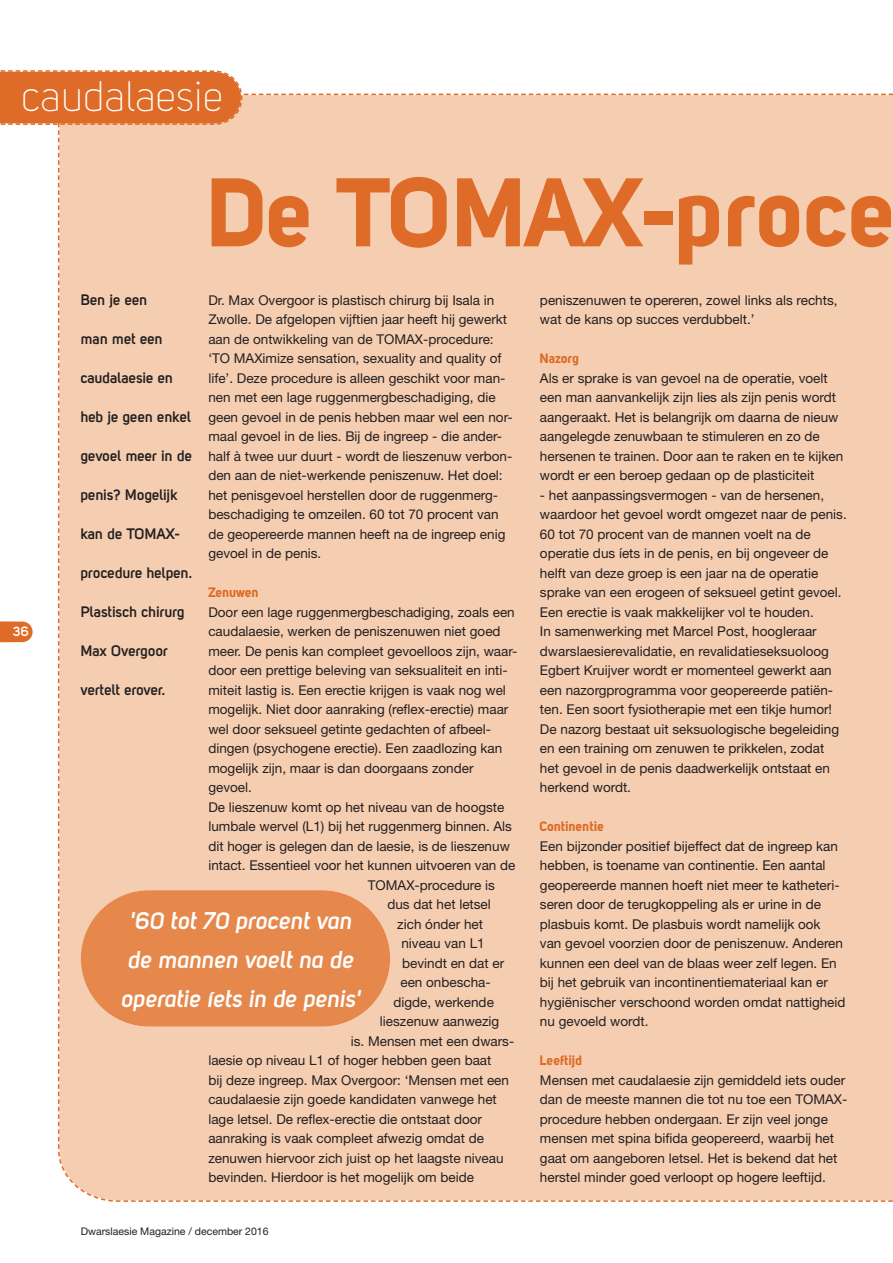
<style>
.page{position:relative;width:893px;height:1263px;background:#fff}
.page>*{position:absolute;margin:0;border:0;box-sizing:border-box;transform-origin:0 0}
.t1{font:96px "Uni Sans Bold";color:#de6b27}
.t2{font:42px "Uni Sans Light";color:#fff}
.t3{font:24px/39px "Uni Sans Semi Bold Italic";color:#fff;text-align:center}
.t4{font:700 15px "Uni Sans Semi";color:#231f20}
.t5{font:13.5px/19.5px "Helvetica Neue";color:#231f20}
.t6{font:13.5px "Uni Sans Bold";color:#de6b27}
.t7{font:700 13.5px "Uni Sans Semi";color:#fff}
.t8{font:10.5px "Helvetica Neue";color:#231f20}
</style>
<div class="page">
<svg style="left:57px;top:126px;width:2px;height:1031px"></svg>
<div style="left:59px;top:93px;width:834px;height:1109px;background:#f5ceb1"></div>
<svg style="left:0;top:621px;width:33px;height:21px"></svg>
<svg style="left:0;top:70px;width:243px;height:56px;background:#e07434"></svg>
<svg style="left:81px;top:890px;width:309px;height:136px;background:#e78e54"></svg>
<h2 class="t2" style="left:21px;top:73px;width:204px">caudalaesie</h2>
<p class="t7" style="left:13px;top:623px;width:18px">36</p>
<h1 class="t1" style="left:208px;top:153px;width:691px">De TOMAX-proce</h1>
<p class="t4" style="left:81px;top:291px;width:68px">Ben je een</p>
<p class="t4" style="left:81px;top:330px;width:84px">man met een</p>
<p class="t4" style="left:81px;top:369px;width:94px">caudalaesie en</p>
<p class="t4" style="left:81px;top:408px;width:112px">heb je geen enkel</p>
<p class="t4" style="left:81px;top:447px;width:113px">gevoel meer in de</p>
<p class="t4" style="left:81px;top:486px;width:98px">penis? Mogelijk</p>
<p class="t4" style="left:81px;top:525px;width:101px">kan de TOMAX-</p>
<p class="t4" style="left:81px;top:564px;width:113px">procedure helpen.</p>
<p class="t4" style="left:81px;top:603px;width:105px">Plastisch chirurg</p>
<p class="t4" style="left:81px;top:642px;width:89px">Max Overgoor</p>
<p class="t4" style="left:81px;top:681px;width:86px">vertelt erover.</p>
<p class="t5" style="left:208px;top:290px;width:306px">Dr. Max Overgoor is plastisch chirurg bij Isala in Zwolle. De afgelopen vijftien jaar heeft hij gewerkt aan de ontwikkeling van de TOMAX-procedure: ‘TO MAXimize sensation, sexuality and quality of life’. Deze procedure is alleen geschikt voor man&shy;nen met een lage ruggenmergbeschadiging, die geen gevoel in de penis hebben maar wel een nor&shy;maal gevoel in de lies. Bij de ingreep - die ander&shy;half à twee uur duurt - wordt de lieszenuw verbon&shy;den aan de niet-werkende peniszenuw. Het doel: het penisgevoel herstellen door de ruggenmerg&shy;beschadiging te omzeilen. 60 tot 70 procent van de geopereerde mannen heeft na de ingreep enig gevoel in de penis.</p>
<p class="t6" style="left:208px;top:584px;width:52px">Zenuwen</p>
<p class="t5" style="left:208px;top:602px;width:308px">Door een lage ruggenmergbeschadiging, zoals een</p>
<p class="t5" style="left:208px;top:621px;width:294px">caudalaesie, werken de peniszenuwen niet goed</p>
<p class="t5" style="left:208px;top:641px;width:311px">meer. De penis kan compleet gevoelloos zijn, waar-</p>
<p class="t5" style="left:208px;top:661px;width:301px">door een prettige beleving van seksualiteit en inti-</p>
<p class="t5" style="left:208px;top:680px;width:299px">miteit lastig is. Een erectie krijgen is vaak nog wel</p>
<p class="t5" style="left:208px;top:700px;width:302px">mogelijk. Niet door aanraking (reflex-erectie) maar</p>
<p class="t5" style="left:208px;top:719px;width:284px">wel door seksueel getinte gedachten of afbeel-</p>
<p class="t5" style="left:208px;top:739px;width:296px">dingen (psychogene erectie). Een zaadlozing kan</p>
<p class="t5" style="left:208px;top:758px;width:267px">mogelijk zijn, maar is dan doorgaans zonder</p>
<p class="t5" style="left:208px;top:778px;width:45px">gevoel.</p>
<p class="t5" style="left:208px;top:797px;width:298px">De lieszenuw komt op het niveau van de hoogste</p>
<p class="t5" style="left:208px;top:817px;width:305px">lumbale wervel (L1) bij het ruggenmerg binnen. Als</p>
<p class="t5" style="left:208px;top:836px;width:303px">dit hoger is gelegen dan de laesie, is de lieszenuw</p>
<p class="t5" style="left:208px;top:856px;width:309px">intact. Essentieel voor het kunnen uitvoeren van de</p>
<p class="t5" style="left:368px;top:875px;width:129px">TOMAX-procedure is</p>
<p class="t5" style="left:387px;top:894px;width:105px">dus dat het letsel</p>
<p class="t5" style="left:397px;top:914px;width:87px">zich ónder het</p>
<p class="t5" style="left:401px;top:933px;width:85px">niveau van L1</p>
<p class="t5" style="left:402px;top:953px;width:104px">bevindt en dat er</p>
<p class="t5" style="left:400px;top:972px;width:92px">een onbescha-</p>
<p class="t5" style="left:393px;top:992px;width:102px">digde, werkende</p>
<p class="t5" style="left:380px;top:1011px;width:121px">lieszenuw aanwezig</p>
<p class="t5" style="left:351px;top:1031px;width:165px">is. Mensen met een dwars-</p>
<p class="t5" style="left:208px;top:1050px;width:285px">laesie op niveau L1 of hoger hebben geen baat</p>
<p class="t5" style="left:208px;top:1070px;width:302px">bij deze ingreep. Max Overgoor: ‘Mensen met een</p>
<p class="t5" style="left:208px;top:1089px;width:290px">caudalaesie zijn goede kandidaten vanwege het</p>
<p class="t5" style="left:208px;top:1109px;width:275px">lage letsel. De reflex-erectie die ontstaat door</p>
<p class="t5" style="left:208px;top:1128px;width:277px">aanraking is vaak compleet afwezig omdat de</p>
<p class="t5" style="left:208px;top:1148px;width:297px">zenuwen hiervoor zich juist op het laagste niveau</p>
<p class="t5" style="left:208px;top:1167px;width:267px">bevinden. Hierdoor is het mogelijk om beide</p>
<h3 class="t3" style="left:121px;top:900px;width:241px">'60 tot 70 procent van de mannen voelt na de operatie íets in de penis'</h3>
<p class="t8" style="left:81px;top:1225px;width:189px">Dwarslaesie Magazine / december 2016</p>
<p class="t5" style="left:540px;top:290px;width:299px">peniszenuwen te opereren, zowel links als rechts, wat de kans op succes verdubbelt.’</p>
<p class="t6" style="left:540px;top:350px;width:41px">Nazorg</p>
<p class="t5" style="left:540px;top:368px;width:305px">Als er sprake is van gevoel na de operatie, voelt een man aanvankelijk zijn lies als zijn penis wordt aangeraakt. Het is belangrijk om daarna de nieuw aangelegde zenuwbaan te stimuleren en zo de hersenen te trainen. Door aan te raken en te kijken wordt er een beroep gedaan op de plasticiteit</p>
<p class="t5" style="left:540px;top:485px;width:308px">- het aanpassingsvermogen - van de hersenen, waardoor het gevoel wordt omgezet naar de penis.<br>60 tot 70 procent van de mannen voelt na de operatie dus íets in de penis, en bij ongeveer de helft van deze groep is een jaar na de operatie sprake van een erogeen of seksueel getint gevoel.<br>Een erectie is vaak makkelijker vol te houden.<br>In samenwerking met Marcel Post, hoogleraar dwarslaesierevalidatie, en revalidatieseksuoloog Egbert Kruijver wordt er momenteel gewerkt aan een nazorgprogramma voor geopereerde patiën&shy;ten. Een soort fysiotherapie met een tikje humor!<br>De nazorg bestaat uit seksuologische begeleiding en een training om zenuwen te prikkelen, zodat<br>het gevoel in de penis daadwerkelijk ontstaat en herkend wordt.</p>
<p class="t6" style="left:540px;top:818px;width:66px">Continentie</p>
<p class="t5" style="left:540px;top:836px;width:307px">Een bijzonder positief bijeffect dat de ingreep kan hebben, is toename van continentie. Een aantal geopereerde mannen hoeft niet meer te katheteri&shy;seren door de terugkoppeling als er urine in de plasbuis komt. De plasbuis wordt namelijk ook<br>van gevoel voorzien door de peniszenuw. Anderen kunnen een deel van de blaas weer zelf legen. En bij het gebruik van incontinentiemateriaal kan er hygiënischer verschoond worden omdat nattigheid nu gevoeld wordt.</p>
<p class="t6" style="left:540px;top:1052px;width:44px">Leeftijd</p>
<p class="t5" style="left:540px;top:1070px;width:309px">Mensen met caudalaesie zijn gemiddeld iets ouder dan de meeste mannen die tot nu toe een TOMAX&shy;procedure hebben ondergaan. Er zijn veel jonge mensen met spina bifida geopereerd, waarbij het gaat om aangeboren letsel. Het is bekend dat het herstel minder goed verloopt op hogere leeftijd.</p>
</div>
